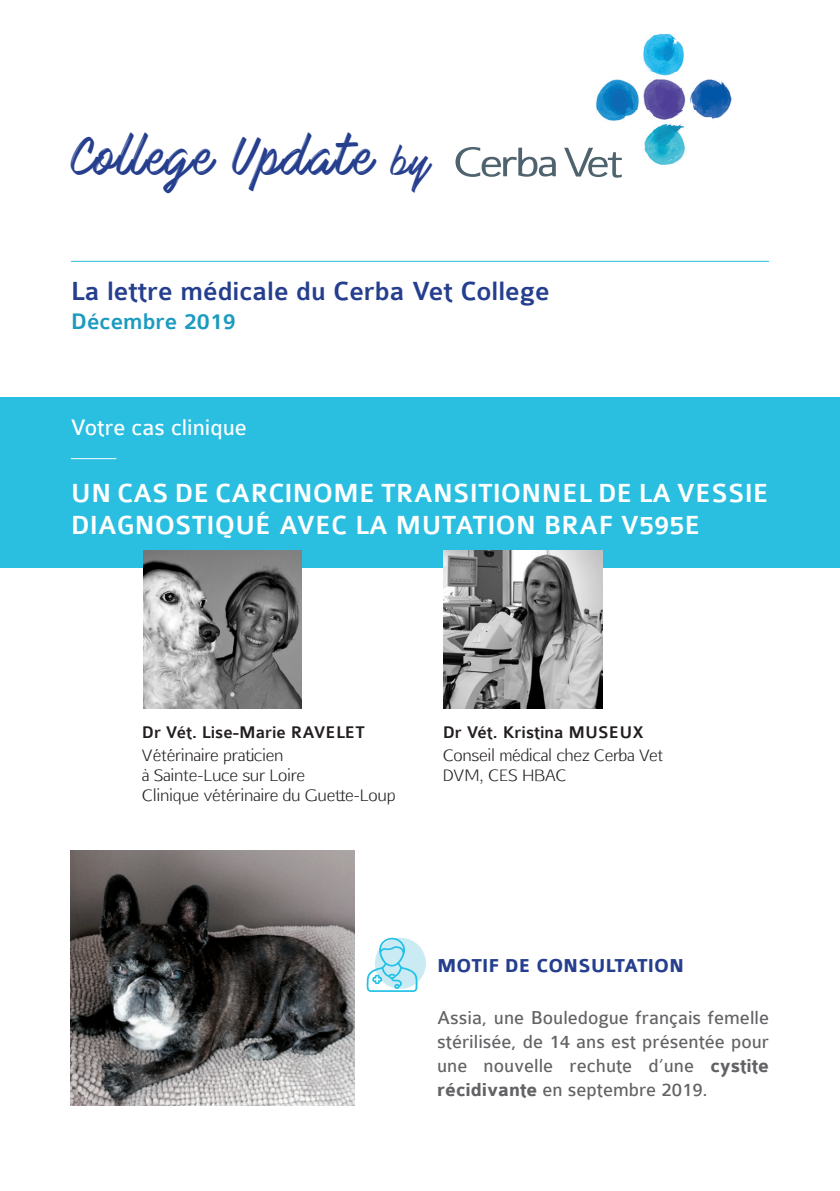
<style>
.page{position:relative;width:840px;height:1191px;background:#fff}
.page>*{position:absolute;margin:0;border:0;box-sizing:border-box;transform-origin:0 0}
.t1{font:47.2px "Mark My Words";letter-spacing:.04em;color:#253f8e}
.t2{font:500 28px/32px "Colaborate";color:#fff}
.t3{font:500 28px "Colaborate";color:#253f8e}
.t4{font:24px "Colaborate";color:#fff}
.t5{font:500 24px "Colaborate";color:#1b9bc0}
.t6{font:20px/24px "Colaborate";color:#636366;text-align:justify}
.t7{font:700 20px "Colaborate";color:#253f8e}
.t8{font:500 18px "Colaborate";color:#231f20}
.t9{font:16px/20px "Aftasans";color:#231f20}
.s1{font-size:34px}
.s2{font-weight:700}
</style>
<div class="page">
<img style="left:596px;top:33px;width:134px;height:132px">
<svg style="left:564px;top:148px;width:57px;height:30px"></svg>
<svg style="left:455px;top:147px;width:100px;height:30px"></svg>
<hr style="left:71px;top:261px;width:697px;height:1px;background:#2abfe1">
<div style="left:0;top:397px;width:839px;height:170px;background:#2abfe1"></div>
<hr style="left:71px;top:458px;width:45px;height:1px;background:#fff">
<img style="left:443px;top:550px;width:159px;height:159px">
<img style="left:143px;top:550px;width:159px;height:159px">
<img style="left:71px;top:850px;width:283px;height:256px">
<div style="left:374px;top:937px;width:51px;height:51px;background:#cbebf4;border-radius:50%"></div>
<svg style="left:366px;top:937px;width:51px;height:55px"></svg>
<h1 class="t1" style="left:71px;top:131px;width:360px">College Update <span class="s1">by</span></h1>
<h2 class="t3" style="left:71px;top:277px;width:480px">LA LETTRE MÉDICALE DU CERBA VET COLLEGE</h2>
<p class="t5" style="left:71px;top:309px;width:166px">DÉCEMBRE 2019</p>
<p class="t4" style="left:71px;top:415px;width:177px">Votre cas clinique</p>
<h2 class="t2" style="left:71px;top:477px;width:699px">UN CAS DE CARCINOME TRANSITIONNEL DE LA VESSIE<br>DIAGNOSTIQU É AVEC LA MUTATION BRAF V595E</h2>
<p class="t8" style="left:142px;top:722px;width:224px">DR VÉT. LISE-M ARIE RAVELET</p>
<p class="t9" style="left:142px;top:744px;width:255px">Vétérinaire praticien<br>à Sainte-Luce sur Loire<br>Clinique vétérinaire du Guette-Loup</p>
<p class="t8" style="left:442px;top:722px;width:202px">DR VÉT. KRISTINA MU SEUX</p>
<p class="t9" style="left:442px;top:744px;width:222px">Conseil médical chez Cerba Vet<br>DVM, CES HBAC</p>
<p class="t7" style="left:437px;top:955px;width:248px">MOTIF DE CONSULTATION</p>
<p class="t6" style="left:437px;top:1006px;width:333px">Assia, une Bouledogue français femelle stérilisée, de 14 ans est présentée pour une nouvelle rechute d’une <span class="s2">CYSTITE RÉCIDIVANTE</span> en septembre 2019.</p>
</div>
